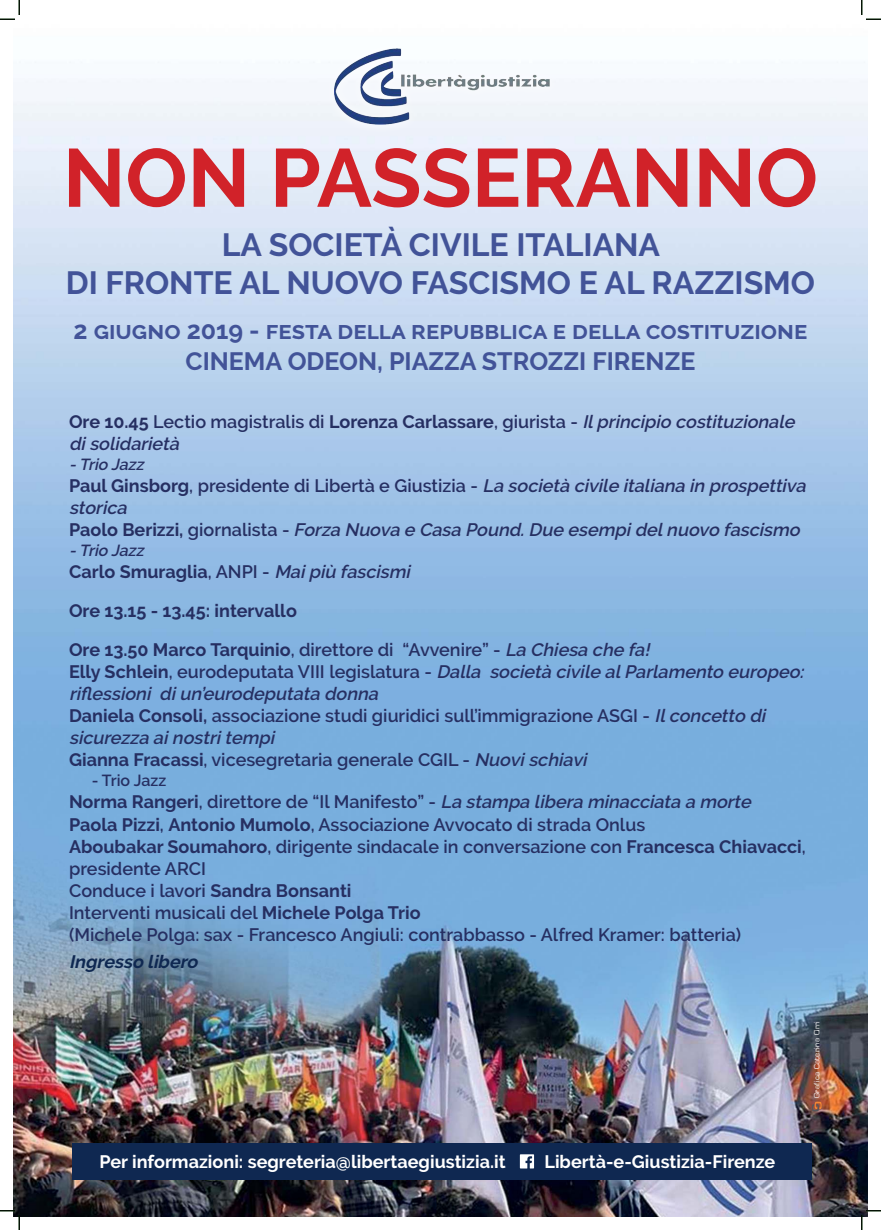
<style>
.page{position:relative;width:881px;height:1230px;background:#fff}
.page>*{position:absolute;margin:0;border:0;box-sizing:border-box;transform-origin:0 0}
.t1{font:700 82px "Raleway";color:#d12229}
.t2{font:700 32px/38px "Raleway";color:#425398;text-align:center}
.t3{font:700 25px/31px "Raleway";color:#425398;text-align:center}
.t4{font:italic 600 18px/22px "Raleway";color:#262f62}
.t5{font:600 18px/22px "Raleway";color:#262f62}
.t6{font:700 18px/39px "Raleway";color:#262f62}
.t7{font:700 18px "Raleway";color:#fff}
.t8{font:italic 700 18px "Raleway";color:#0f2851}
.t9{font:italic 600 16px "Raleway";color:#262f62}
.t10{font:600 16px "Raleway";color:#262f62}
.t11{font:8px "Eurostile";letter-spacing:.05em;color:#fff}
.s1{font-weight:700;font-style:normal}
.s2{font-style:normal}
.s3{font-weight:600}
.s4{font-weight:600;font-style:italic}
.s5{font-weight:700}
.s6{font-style:italic}
</style>
<div class="page">
<img style="left:14px;top:62px;width:853px;height:1153px">
<div style="left:324px;top:39px;width:236px;height:96px;background:#f5f7fc"></div>
<img style="left:334px;top:49px;width:215px;height:76px">
<svg style="left:811px;top:1101px;width:10px;height:10px"></svg>
<div style="left:72px;top:1142px;width:739px;height:37px;background:#0f2851"></div>
<svg style="left:520px;top:1154px;width:14px;height:14px"></svg>
<svg style="left:0;top:0;width:20px;height:20px"></svg>
<svg style="left:0;top:1209px;width:20px;height:20px"></svg>
<svg style="left:861px;top:0;width:19px;height:20px"></svg>
<svg style="left:861px;top:1209px;width:19px;height:20px"></svg>
<h1 class="t1" style="left:63px;top:132px;width:756px">NON PASSERANNO</h1>
<h2 class="t2" style="left:66px;top:226px;width:750px">LA SOCIETÀ CIVILE ITALIANA<br>DI FRONTE AL NUOVO FASCISMO E AL RAZZISMO</h2>
<h3 class="t3" style="left:74px;top:315px;width:735px">2 giugno 2019 - festa della repubblica e della costituzione<br>CINEMA ODEON, PIAZZA STROZZI FIRENZE</h3>
<p class="t4" style="left:69px;top:412px;width:730px"><span class="s1">Ore 10.45</span> <span class="s2">Lectio magistralis di</span> <span class="s1">Lorenza Carlassare</span><span class="s2">, giurista -</span> Il principio costituzionale disolidarietà</p>
<p class="t9" style="left:69px;top:458px;width:79px">- Trio Jazz</p>
<p class="t4" style="left:69px;top:476px;width:741px"><span class="s1">Paul Ginsborg</span><span class="s2">, presidente di Libertà e Giustizia -</span> La società civile italiana in prospettiva storica<br><span class="s1">P a o l o B e r i z z i ,</span> <span class="s2">g i o r n a l i s t a -</span> Forza Nuova e Casa Pound.Due esempidel nuovo fascismo</p>
<p class="t9" style="left:69px;top:544px;width:79px">- Trio Jazz</p>
<p class="t6" style="left:69px;top:552px;width:585px">Carlo Smuraglia<span class="s3">, ANPI -</span> <span class="s4">Maipiù fascismi<br></span>Ore 13.15 - 13.45: intervallo<br>Ore 13.50 Marco Tarquinio<span class="s3">, direttore di “Avvenire” -</span> <span class="s4">La Chiesa che fa!</span></p>
<p class="t4" style="left:69px;top:662px;width:739px"><span class="s1">Elly Schlein</span><span class="s2">, eurodeputata VIII legislatura -</span> Dalla società civile al Parlamento europeo: riflessioni diun’eurodeputata donna<br><span class="s1">Daniela Consoli,</span> <span class="s2">associazione studi giuridici sull’immigrazione ASGI -</span> Il concetto di sicurezza ainostritempi<br><span class="s1">Gianna Fracassi</span><span class="s2">, vicesegretaria generale CGIL -</span> Nuovischiavi</p>
<p class="t10" style="left:92px;top:774px;width:76px">- Trio Jazz</p>
<p class="t5" style="left:69px;top:792px;width:738px"><span class="s5">Norma Rangeri</span>, direttore de “Il Manifesto” - <span class="s6">La stampa libera minacciata a morte </span><span class="s5">Paola Pizzi</span>, <span class="s5">Antonio Mumolo</span>, Associazione Avvocato di strada Onlus<br><span class="s5">Aboubakar Soumahoro</span>, dirigente sindacale in conversazione con <span class="s5">Francesca Chiavacci</span>, presidente ARCI<br>Conduce i lavori <span class="s5">Sandra Bonsanti<br></span>Interventi musicali del <span class="s5">Michele Polga Trio<br></span>(Michele Polga: sax - Francesco Angiuli: contrabbasso - Alfred Kramer: batteria)</p>
<p class="t8" style="left:69px;top:951px;width:134px">Ingresso libero</p>
<p class="t7" style="left:99px;top:1151px;width:407px">Per informazioni: segreteria@libertaegiustizia.it</p>
<p class="t7" style="left:544px;top:1151px;width:232px">Libertà-e-Giustizia-Firenze</p>
<p class="t11" style="left:811px;top:1097px;width:79px;rotate:-90deg">Grafica Caterina Cirri</p>
</div>
